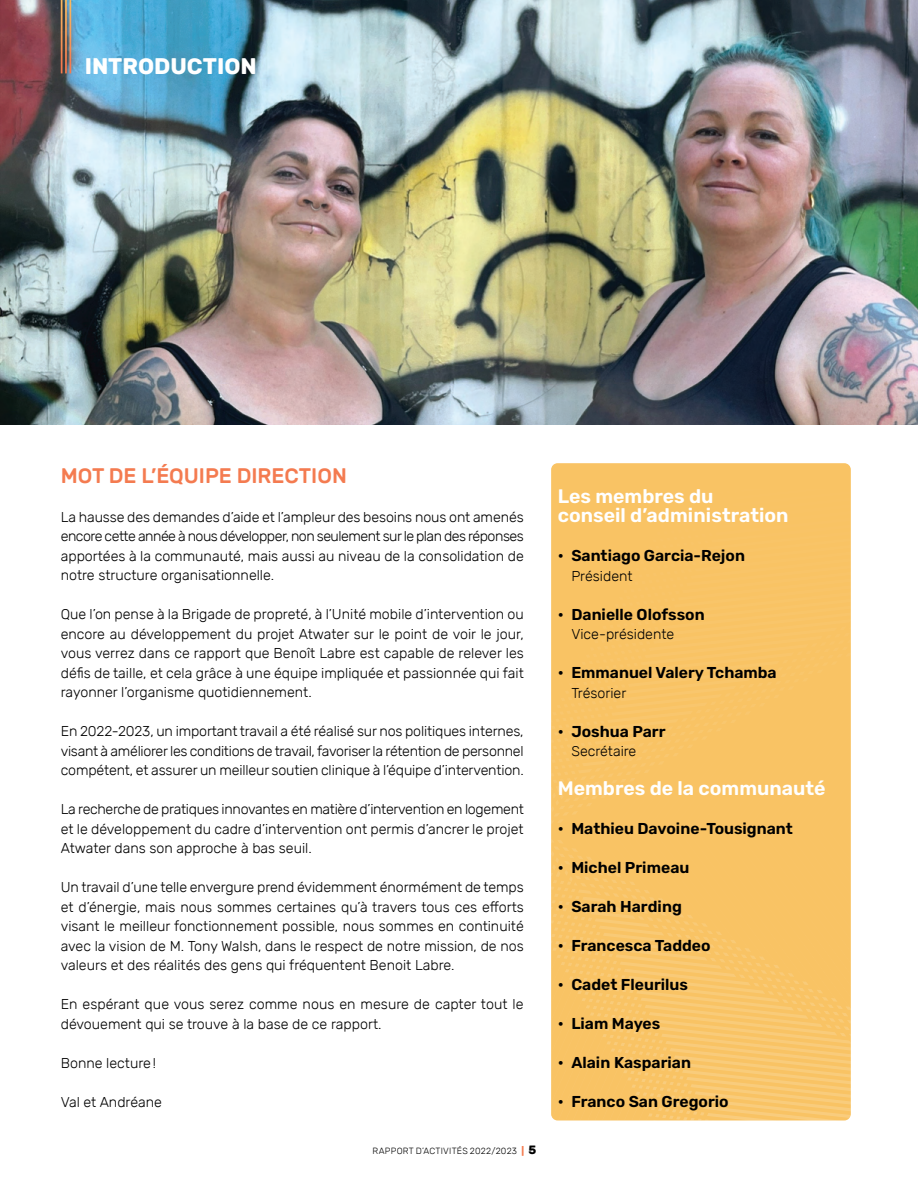
<style>
.page{position:relative;width:918px;height:1188px;background:#fff}
.page>*{position:absolute;margin:0;border:0;box-sizing:border-box;transform-origin:0 0}
.t1{font:700 22.5px "Rubik";color:#fff}
.t2{font:500 21px "Rubik";color:#f47b50}
.t3{font:600 19.5px/19.5px "Rubik";color:#fff}
.t4{font:600 15.75px "Rubik";color:#000}
.t5{font:300 14.25px/19.5px "Rubik";color:#000;text-align:justify}
.t6{font:300 9px "Rubik";letter-spacing:.02em;color:#000}
.s1{font-weight:700;color:#f47b50}
.s2{font-weight:700;font-size:12px}
</style>
<div class="page">
<img style="left:0;top:0;width:918px;height:424px">
<hr style="left:69px;top:0;width:2px;height:73px;background:#fff">
<hr style="left:65px;top:0;width:2px;height:73px;background:#fff">
<hr style="left:61px;top:0;width:2px;height:73px;background:#fff">
<div style="left:551px;top:463px;width:300px;height:657px;background:#f9c364;border-radius:6px"></div>
<svg style="left:551px;top:486px;width:300px;height:635px"></svg>
<h1 class="t1" style="left:85px;top:52px;width:174px">INTRODUCTION</h1>
<h2 class="t2" style="left:61px;top:464px;width:288px">MOT DE L’ÉQUIPE DIRECTION</h2>
<p class="t5" style="left:61px;top:507px;width:465px">La hausse des demandes d’aide et l’ampleur des besoins nous ont amenés encore cette année à nous développer, non seulement sur le plan des réponses apportées à la communauté, mais aussi au niveau de la consolidation de notre structure organisationnelle.</p>
<p class="t5" style="left:61px;top:605px;width:465px">Que l’on pense à la Brigade de propreté, à l’Unité mobile d’intervention ou encore au développement du projet Atwater sur le point de voir le jour, vous verrez dans ce rapport que Benoît Labre est capable de relever les défis de taille, et cela grâce à une équipe impliquée et passionnée qui fait rayonner l’organisme quotidiennement.</p>
<p class="t5" style="left:61px;top:722px;width:465px">En 2022-2023, un important travail a été réalisé sur nos politiques internes, visant à améliorer les conditions de travail, favoriser la rétention de personnel compétent, et assurer un meilleur soutien clinique à l’équipe d’intervention.</p>
<p class="t5" style="left:61px;top:800px;width:465px">La recherche de pratiques innovantes en matière d’intervention en logement et le développement du cadre d’intervention ont permis d’ancrer le projet Atwater dans son approche à bas seuil.</p>
<p class="t5" style="left:61px;top:878px;width:465px">Un travail d’une telle envergure prend évidemment énormément de temps et d’énergie, mais nous sommes certaines qu’à travers tous ces efforts visant le meilleur fonctionnement possible, nous sommes en continuité avec la vision de M. Tony Walsh, dans le respect de notre mission, de nos valeurs et des réalités des gens qui fréquentent Benoit Labre.</p>
<p class="t5" style="left:61px;top:995px;width:464px">En espérant que vous serez comme nous en mesure de capter tout le dévouement qui se trouve à la base de ce rapport.</p>
<p class="t5" style="left:61px;top:1053px;width:97px">Bonne lecture!</p>
<p class="t5" style="left:61px;top:1092px;width:103px">Val et Andréane</p>
<p class="t6" style="left:373px;top:1146px;width:165px">RAPPORT D’ACTIVITÉS 2022/2023 <span class="s1">|</span> <span class="s2">5</span></p>
<h3 class="t3" style="left:558px;top:487px;width:232px">Les membres du<br>conseil d’administration</h3>
<p class="t4" style="left:558px;top:547px;width:189px">• Santiago Garcia-Rejon</p>
<p class="t5" style="left:571px;top:566px;width:63px">Président</p>
<p class="t4" style="left:558px;top:605px;width:148px">• Danielle Olofsson</p>
<p class="t5" style="left:571px;top:624px;width:104px">Vice-présidente</p>
<p class="t4" style="left:558px;top:664px;width:220px">• Emmanuel Valery Tchamba</p>
<p class="t5" style="left:571px;top:683px;width:57px">Trésorier</p>
<p class="t4" style="left:558px;top:722px;width:109px">• Joshua Parr</p>
<p class="t5" style="left:571px;top:741px;width:67px">Secrétaire</p>
<h3 class="t3" style="left:558px;top:779px;width:269px">Membres de la communauté</h3>
<p class="t4" style="left:558px;top:820px;width:236px">• Mathieu Davoine-Tousignant</p>
<p class="t4" style="left:558px;top:859px;width:133px">• Michel Primeau</p>
<p class="t4" style="left:558px;top:898px;width:126px">• Sarah Harding</p>
<p class="t4" style="left:558px;top:937px;width:154px">• Francesca Taddeo</p>
<p class="t4" style="left:558px;top:976px;width:132px">• Cadet Fleurilus</p>
<p class="t4" style="left:558px;top:1015px;width:104px">• Liam Mayes</p>
<p class="t4" style="left:558px;top:1054px;width:135px">• Alain Kasparian</p>
<p class="t4" style="left:558px;top:1093px;width:172px">• Franco San Gregorio</p>
</div>
